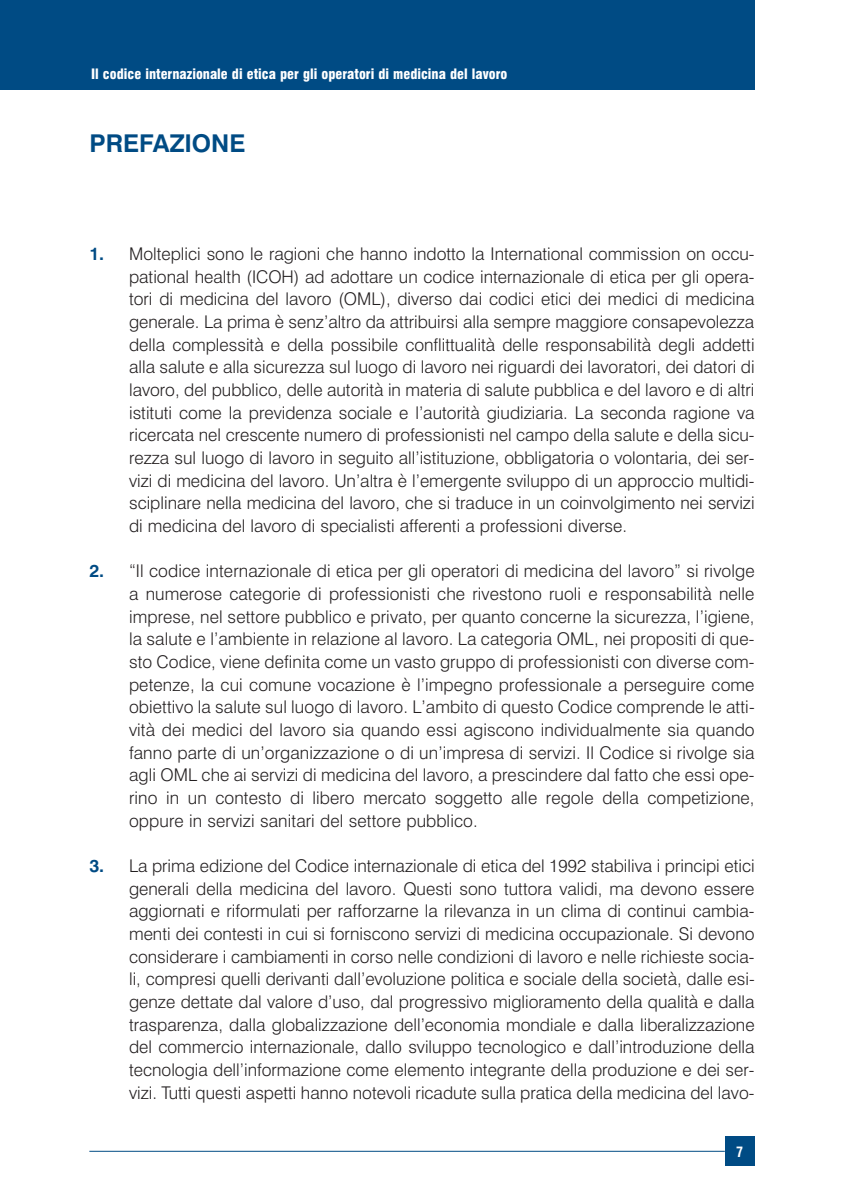
<style>
.page{position:relative;width:844px;height:1191px;background:#fff}
.page>*{position:absolute;margin:0;border:0;box-sizing:border-box;transform-origin:0 0}
.t1{font:24.5px "Swiss 721 BHAIAAC";color:#004b84}
.t2{font:17.5px/22.8px "Swiss 721 BTHAIAAE";color:#231f20;text-align:justify}
.t3{font:14px "Swiss 721 BT Black Con HAIAAG";color:#fff}
.t4{font:14px "Swiss 721 BT Bold Con HAIAAH";color:#fff}
.s1{font-family:"Swiss 721 BHAIAAC";color:#004b84}
</style>
<div class="page">
<div style="left:724px;top:1136px;width:30px;height:30px;background:#004b84"></div>
<hr style="left:89px;top:1150px;width:635px;height:1px;background:#004b84">
<div style="left:0;top:0;width:754px;height:89px;background:#004b84"></div>
<p class="t3" style="left:91px;top:66px;width:418px">Il codice internazionale di etica per gli operatori di medicina del lavoro</p>
<h1 class="t1" style="left:89px;top:128px;width:157px">PREFAZIONE</h1>
<p class="t2" style="left:129px;top:242px;width:627px;text-indent:-40px"><span class="s1">1.</span> Molteplici sono le ragioni che hanno indotto la International commission on occu&shy;pational health (ICOH) ad adottare un codice internazionale di etica per gli opera&shy;tori di medicina del lavoro (OML), diverso dai codici etici dei medici di medicina generale. La prima è senz’altro da attribuirsi alla sempre maggiore consapevolezza della complessità e della possibile conflittualità delle responsabilità degli addetti alla salute e alla sicurezza sul luogo di lavoro nei riguardi dei lavoratori, dei datori di lavoro, del pubblico, delle autorità in materia di salute pubblica e del lavoro e di altri istituti come la previdenza sociale e l’autorità giudiziaria. La seconda ragione va ricercata nel crescente numero di professionisti nel campo della salute e della sicu&shy;rezza sul luogo di lavoro in seguito all’istituzione, obbligatoria o volontaria, dei ser&shy;vizi di medicina del lavoro. Un’altra è l’emergente sviluppo di un approccio multidi&shy;sciplinare nella medicina del lavoro, che si traduce in un coinvolgimento nei servizi di medicina del lavoro di specialisti afferenti a professioni diverse.</p>
<p class="t2" style="left:129px;top:559px;width:627px;text-indent:-40px"><span class="s1">2.</span> “Il codice internazionale di etica per gli operatori di medicina del lavoro” si rivolge a numerose categorie di professionisti che rivestono ruoli e responsabilità nelle imprese, nel settore pubblico e privato, per quanto concerne la sicurezza, l’igiene, la salute e l’ambiente in relazione al lavoro. La categoria OML, nei propositi di que&shy;sto Codice, viene definita come un vasto gruppo di professionisti con diverse com&shy;petenze, la cui comune vocazione è l’impegno professionale a perseguire come obiettivo la salute sul luogo di lavoro. L’ambito di questo Codice comprende le atti&shy;vità dei medici del lavoro sia quando essi agiscono individualmente sia quando fanno parte di un’organizzazione o di un’impresa di servizi. Il Codice si rivolge sia agli OML che ai servizi di medicina del lavoro, a prescindere dal fatto che essi ope&shy;rino in un contesto di libero mercato soggetto alle regole della competizione, oppure in servizi sanitari del settore pubblico.</p>
<p class="t2" style="left:129px;top:854px;width:627px;text-indent:-40px"><span class="s1">3.</span> La prima edizione del Codice internazionale di etica del 1992 stabiliva i principi etici generali della medicina del lavoro. Questi sono tuttora validi, ma devono essere aggiornati e riformulati per rafforzarne la rilevanza in un clima di continui cambia&shy;menti dei contesti in cui si forniscono servizi di medicina occupazionale. Si devono considerare i cambiamenti in corso nelle condizioni di lavoro e nelle richieste socia&shy;li, compresi quelli derivanti dall’evoluzione politica e sociale della società, dalle esi&shy;genze dettate dal valore d’uso, dal progressivo miglioramento della qualità e dalla trasparenza, dalla globalizzazione dell’economia mondiale e dalla liberalizzazione del commercio internazionale, dallo sviluppo tecnologico e dall’introduzione della tecnologia dell’informazione come elemento integrante della produzione e dei ser&shy;vizi. Tutti questi aspetti hanno notevoli ricadute sulla pratica della medicina del lavo-</p>
<p class="t4" style="left:735px;top:1143px;width:8px">7</p>
</div>
